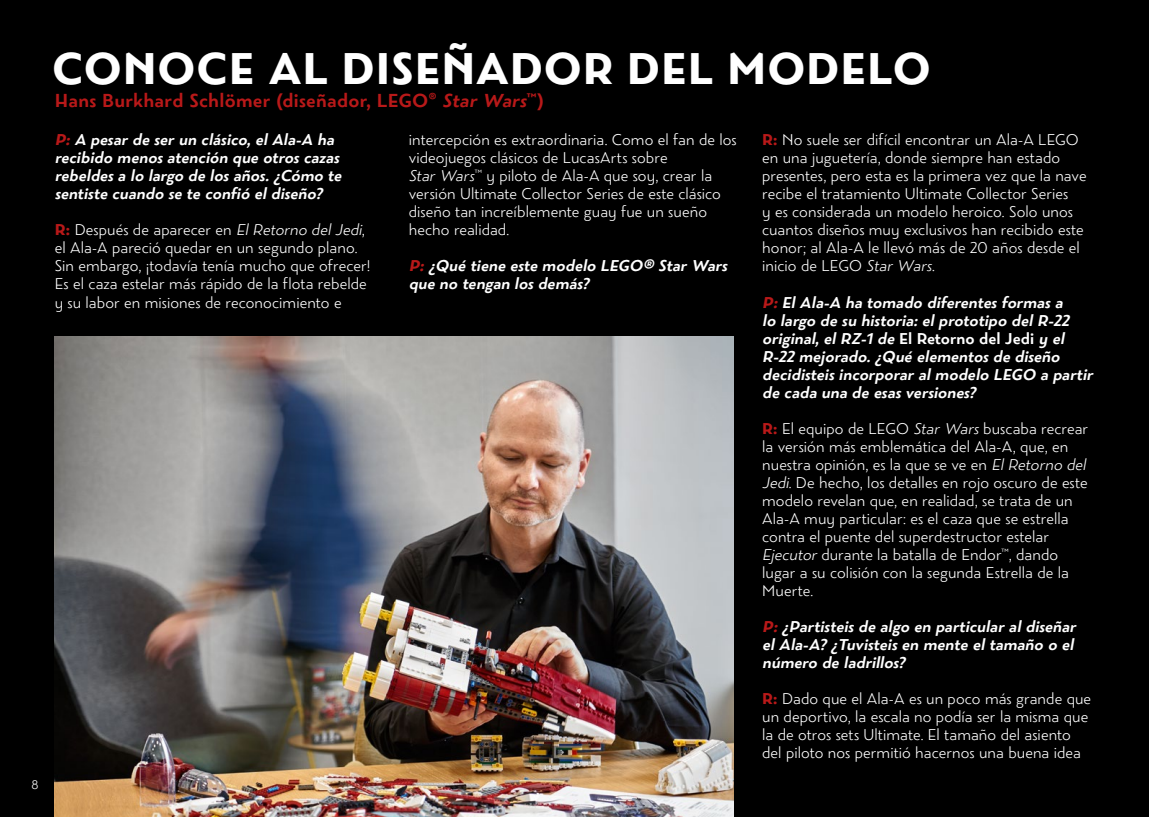
<style>
.page{position:relative;width:1149px;height:817px;background:#fff}
.page>*{position:absolute;margin:0;border:0;box-sizing:border-box;transform-origin:0 0}
.t1{font:800 42.3px "Rosina";letter-spacing:.015em;color:#fff}
.t2{font:700 18px "Rosina";letter-spacing:.015em;color:#b81919}
.t3{font:300 15px/18px "Rosina";letter-spacing:.005em;color:#fff}
.t4{font:italic 700 15px/18px "Rosina";color:#fff}
.t5{font:300 12px "Rosina";color:#fff}
.s1{font-style:italic}
.s2{font-weight:800;color:#b81919}
.s3{font-style:normal}
</style>
<div class="page">
<hr style="left:1148px;top:0;width:1px;height:816px;background:#000">
<div style="left:0;top:0;width:1148px;height:816px;background:#000"></div>
<img style="left:55px;top:336px;width:678px;height:480px">
<p class="t5" style="left:31px;top:775px;width:9px">8</p>
<h1 class="t1" style="left:52px;top:41px;width:880px">CONOCE AL DISEÑADOR DEL MODELO</h1>
<p class="t2" style="left:55px;top:88px;width:490px">Hans Burkhard Schlömer (diseñador, LEGO<sup>®</sup> <span class="s1">StarWars</span><sup>™</sup>)</p>
<p class="t4" style="left:55px;top:131px;width:292px"><span class="s2">P:</span>A pesarde serun clásico,elAla-A ha recibido menosatención que otroscazas rebeldesa lo largo de losaños.¿Cómo te sentiste cuando se te confió eldiseño?</p>
<p class="t3" style="left:55px;top:221px;width:317px"><span class="s2">R:</span> Después de aparecer en <span class="s1">ElRetorno delJedi</span>, el Ala-A pareció quedar en un segundo plano.<br>Sin embargo, ¡todavía tenía mucho que ofrecer!<br>Es el caza estelar más rápido de la flota rebelde y su labor en misiones de reconocimiento e</p>
<p class="t3" style="left:408px;top:131px;width:329px">intercepción es extraordinaria. Como el fan de los videojuegos clásicos de LucasArts sobre <span class="s1">StarWars</span><sup>™</sup> y piloto de Ala-A que soy, crear la versión Ultimate Collector Series de este clásico diseño tan increíblemente guay fue un sueño hecho realidad.</p>
<p class="t4" style="left:408px;top:257px;width:323px"><span class="s2">P:</span>¿Qué tiene este modelo LEGO® StarWars que no tengan losdemás?</p>
<p class="t3" style="left:762px;top:131px;width:326px"><span class="s2">R:</span> No suele ser difícil encontrar un Ala-A LEGO en una juguetería, donde siempre han estado presentes, pero esta es la primera vez que la nave recibe el tratamiento Ultimate Collector Series<br>y es considerada un modelo heroico. Solo unos cuantos diseños muy exclusivos han recibido este honor; al Ala-A le llevó más de 20 años desde el inicio de LEGO <span class="s1">StarWars</span>.</p>
<p class="t4" style="left:762px;top:293px;width:336px"><span class="s2">P:</span>ElAla-A ha tomado diferentesformasa<br>lo largo de su historia:elprototipo delR-22 original,elRZ-1 de <span class="s3">E l Ret o r n o d e l J e d i</span> y el R-22 mejorado.¿Qué elementosde diseño decidisteisincorporaralmodelo LEGO a partir de cada una de esasversiones?</p>
<p class="t3" style="left:762px;top:419px;width:329px"><span class="s2">R:</span> El equipo de LEGO <span class="s1">StarWars</span>buscaba recrear la versión más emblemática del Ala-A, que, en nuestra opinión, es la que se ve en <span class="s1">ElRetorno del Jedi</span>. De hecho, los detalles en rojo oscuro de este modelo revelan que, en realidad, se trata de un Ala-A muy particular: es el caza que se estrella contra el puente del superdestructor estelar <span class="s1">Ejecutor</span>durante la batalla de Endor<sup>™</sup>, dando lugar a su colisión con la segunda Estrella de la Muerte.</p>
<p class="t4" style="left:762px;top:617px;width:319px"><span class="s2">P:</span>¿Partisteisde algo en particularaldiseñar elAla-A? ¿Tuvisteisen mente eltamaño o el número de ladrillos?</p>
<p class="t3" style="left:762px;top:689px;width:330px"><span class="s2">R:</span> Dado que el Ala-A es un poco más grande que un deportivo, la escala no podía ser la misma que la de otros sets Ultimate. El tamaño del asiento del piloto nos permitió hacernos una buena idea</p>
</div>
